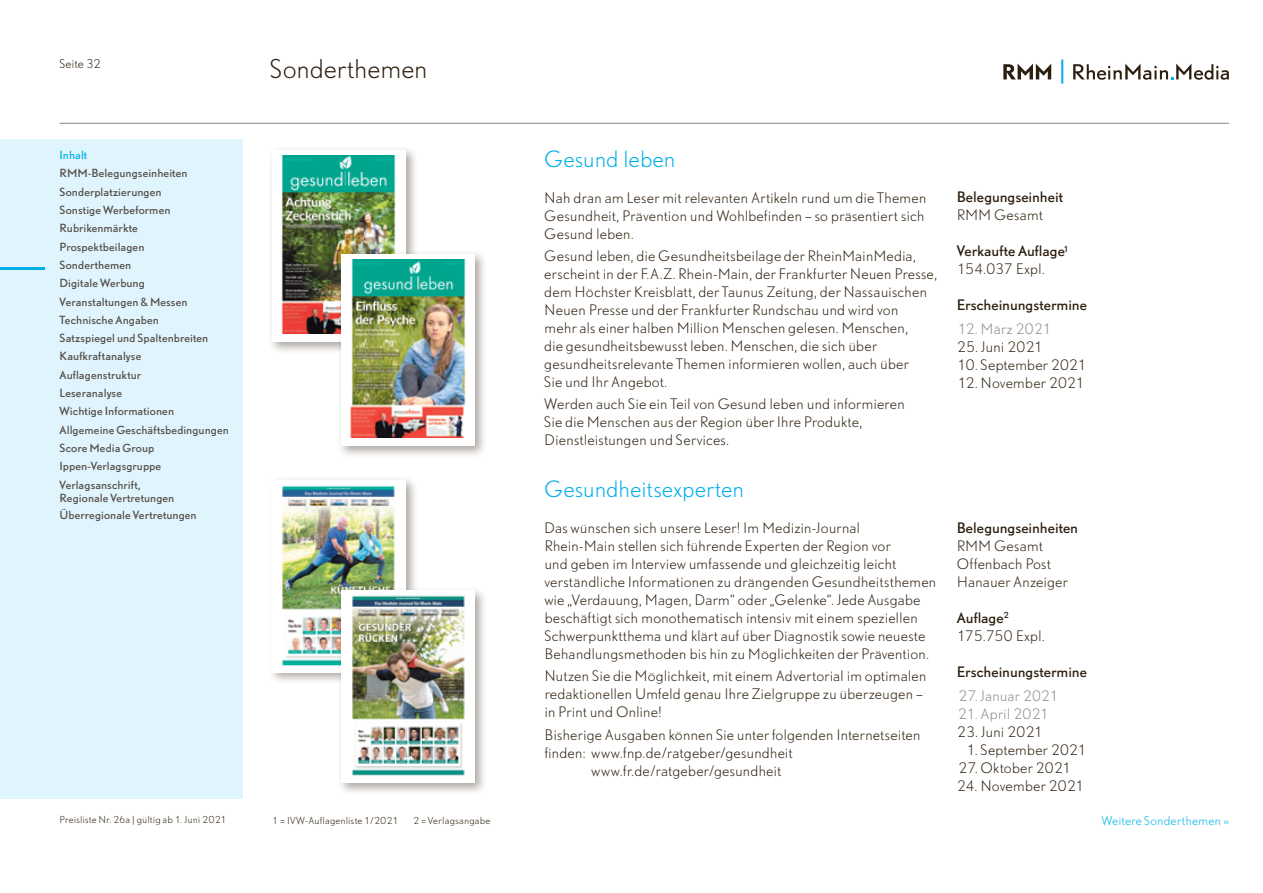
<style>
.page{position:relative;width:1263px;height:893px;background:#fff}
.page>*{position:absolute;margin:0;border:0;box-sizing:border-box;transform-origin:0 0}
.t1{font:300 24px "DTL Nobel T";letter-spacing:-.015em;color:#2d1f0f}
.t2{font:300 21px "DTL Nobel T";letter-spacing:-.015em;color:#00afea}
.t3{font:300 13.5px/18px "DTL Nobel T";letter-spacing:-.005em;color:#2d1f0f}
.t4{font:13.5px/18px "DTL Nobel T";color:#2d1f0f}
.t5{font:300 13.5px "DTL Nobel T";letter-spacing:-.02em;color:#8c8886}
.t6{font:300 11.25px "DTL Nobel T";letter-spacing:.01em;color:#00afea}
.t7{font:300 11.25px "DTL Nobel T";letter-spacing:-.015em;color:#2d1f0f}
.t8{font:10.5px/18.3px "DTL Nobel T";letter-spacing:.01em;color:#544d48}
.t9{font:10.5px "DTL Nobel T";color:#00afea}
.t10{font:300 9px "DTL Nobel T";letter-spacing:.01em;color:#2d1f0f}
.s1{font-weight:300}
.s2{font-weight:400}
</style>
<div class="page">
<div style="left:0;top:139px;width:242px;height:659px;background:#e0f4fd"></div>
<svg style="left:1003px;top:64px;width:48px;height:15px"></svg>
<svg style="left:1073px;top:64px;width:156px;height:16px"></svg>
<hr style="left:1061px;top:60px;width:2px;height:24px;background:#00afea">
<hr style="left:60px;top:123px;width:1169px;height:1px;background:#8c8886">
<div style="left:268px;top:145px;width:151px;height:210px;background:#2d1f0f;opacity:.4"></div>
<div style="left:272px;top:150px;width:133px;height:191px;background:#fff"></div>
<img style="left:281px;top:155px;width:115px;height:178px">
<div style="left:268px;top:476px;width:151px;height:209px;background:#2d1f0f;opacity:.4"></div>
<img style="left:272px;top:480px;width:133px;height:192px">
<div style="left:337px;top:250px;width:151px;height:209px;background:#2d1f0f;opacity:.4"></div>
<div style="left:341px;top:254px;width:134px;height:192px;background:#fff"></div>
<img style="left:350px;top:260px;width:116px;height:178px">
<div style="left:337px;top:586px;width:151px;height:210px;background:#2d1f0f;opacity:.4"></div>
<img style="left:341px;top:591px;width:134px;height:191px">
<hr style="left:0;top:267px;width:45px;height:2px;background:#00afea">
<p class="t7" style="left:60px;top:57px;width:43px">Seite 32</p>
<h1 class="t1" style="left:270px;top:54px;width:160px">Sonderthemen</h1>
<p class="t9" style="left:60px;top:148px;width:29px">Inhalt</p>
<p class="t8" style="left:60px;top:164px;width:171px">RMM-Belegungseinheiten<br>Sonderplatzierungen<br>Sonstige Werbeformen<br>Rubrikenmärkte<br>Prospektbeilagen<br>Sonderthemen<br>Digitale Werbung<br>Veranstaltungen &amp; Messen<br>Technische Angaben<br>Satzspiegel und Spaltenbreiten<br>Kaufkraftanalyse<br>Auflagenstruktur<br>Leseranalyse<br>Wichtige Informationen<br>Allgemeine Geschäftsbedingungen<br>Score Media Group<br>Ippen-Verlagsgruppe<br>Verlagsanschrift,</p>
<p class="t8" style="left:60px;top:489px;width:139px;line-height:16.8px">Regionale Vertretungen<br>Überregionale Vertretungen</p>
<h2 class="t2" style="left:544px;top:145px;width:133px">Gesund leben</h2>
<p class="t3" style="left:544px;top:189px;width:384px">Nah dran am Leser mit relevanten Artikeln rund um die Themen<br>Gesundheit, Prävention und Wohlbefinden – so präsentiert sich<br>Gesund leben.</p>
<p class="t3" style="left:544px;top:247px;width:394px">Gesund leben, die Gesundheitsbeilage der RheinMainMedia, erscheint in der F.A.Z. Rhein-Main, der Frankfurter Neuen Presse, dem Höchster Kreisblatt, der Taunus Zeitung, der Nassauischen Neuen Presse und der Frankfurter Rundschau und wird von<br>mehr als einer halben Million Menschen gelesen. Menschen,<br>die gesundheitsbewusst leben. Menschen, die sich über gesundheitsrelevante Themen informieren wollen, auch über<br>Sie und Ihr Angebot.</p>
<p class="t3" style="left:544px;top:395px;width:362px">Werden auch Sie ein Teil von Gesund leben und informieren<br>Sie die Menschen aus der Region über Ihre Produkte,<br>Dienstleistungen und Services.</p>
<h2 class="t2" style="left:544px;top:475px;width:202px">Gesundheitsexperten</h2>
<p class="t3" style="left:544px;top:519px;width:394px">Das wünschen sich unsere Leser! Im Medizin-Journal<br>Rhein-Main stellen sich führende Experten der Region vor<br>und geben im Interview umfassende und gleichzeitig leicht verständliche Informationen zu drängenden Gesundheitsthemen wie „Verdauung, Magen, Darm“ oder „Gelenke“. Jede Ausgabe beschäftigt sich monothematisch intensiv mit einem speziellen Schwerpunktthema und klärt auf über Diagnostik sowie neueste Behandlungsmethoden bis hin zu Möglichkeiten der Prävention.</p>
<p class="t3" style="left:544px;top:667px;width:384px">Nutzen Sie die Möglichkeit, mit einem Advertorial im optimalen redaktionellen Umfeld genau Ihre Zielgruppe zu überzeugen – in Print und Online!</p>
<p class="t3" style="left:544px;top:725px;width:378px">Bisherige Ausgaben können Sie unter folgenden Internetseiten</p>
<p class="t3" style="left:544px;top:743px;width:250px">finden: www.fnp.de/ratgeber/gesundheit</p>
<p class="t3" style="left:591px;top:761px;width:192px">www.fr.de/ratgeber/gesundheit</p>
<p class="t4" style="left:957px;top:187px;width:108px">Belegungseinheit</p>
<p class="t3" style="left:957px;top:206px;width:88px">RMM Gesamt</p>
<p class="t4" style="left:957px;top:241px;width:114px">Verkaufte Auflage<sup>1<br></sup><span class="s1">154.037 Expl.</span></p>
<p class="t4" style="left:957px;top:295px;width:132px">Erscheinungstermine</p>
<p class="t5" style="left:957px;top:320px;width:96px">12. März 2021</p>
<p class="t3" style="left:957px;top:338px;width:88px">25. Juni 2021</p>
<p class="t3" style="left:957px;top:356px;width:131px">10. September 2021</p>
<p class="t3" style="left:957px;top:374px;width:129px">12. November 2021</p>
<p class="t4" style="left:957px;top:518px;width:123px">Belegungseinheiten</p>
<p class="t3" style="left:957px;top:536px;width:113px">RMM Gesamt<br>Offenbach Post<br>Hanauer Anzeiger</p>
<p class="t3" style="left:957px;top:608px;width:90px"><span class="s2">Auflage</span><sup>2<br></sup>175.750 Expl.</p>
<p class="t4" style="left:957px;top:662px;width:132px">Erscheinungstermine</p>
<p class="t5" style="left:958px;top:687px;width:102px">27. Januar 2021</p>
<p class="t5" style="left:958px;top:705px;width:93px">21. April 2021</p>
<p class="t3" style="left:957px;top:723px;width:88px">23. Juni 2021</p>
<p class="t3" style="left:966px;top:741px;width:122px">1. September 2021</p>
<p class="t3" style="left:958px;top:759px;width:115px">27. Oktober 2021</p>
<p class="t3" style="left:957px;top:777px;width:129px">24. November 2021</p>
<p class="t10" style="left:60px;top:814px;width:169px">Preisliste Nr. 26a | gültig ab 1. Juni 2021</p>
<p class="t10" style="left:272px;top:814px;width:128px">1 = IVW-Auflagenliste 1/2021</p>
<p class="t10" style="left:413px;top:814px;width:79px">2 = Verlagsangabe</p>
<p class="t6" style="left:1101px;top:813px;width:129px">Weitere Sonderthemen »</p>
</div>
